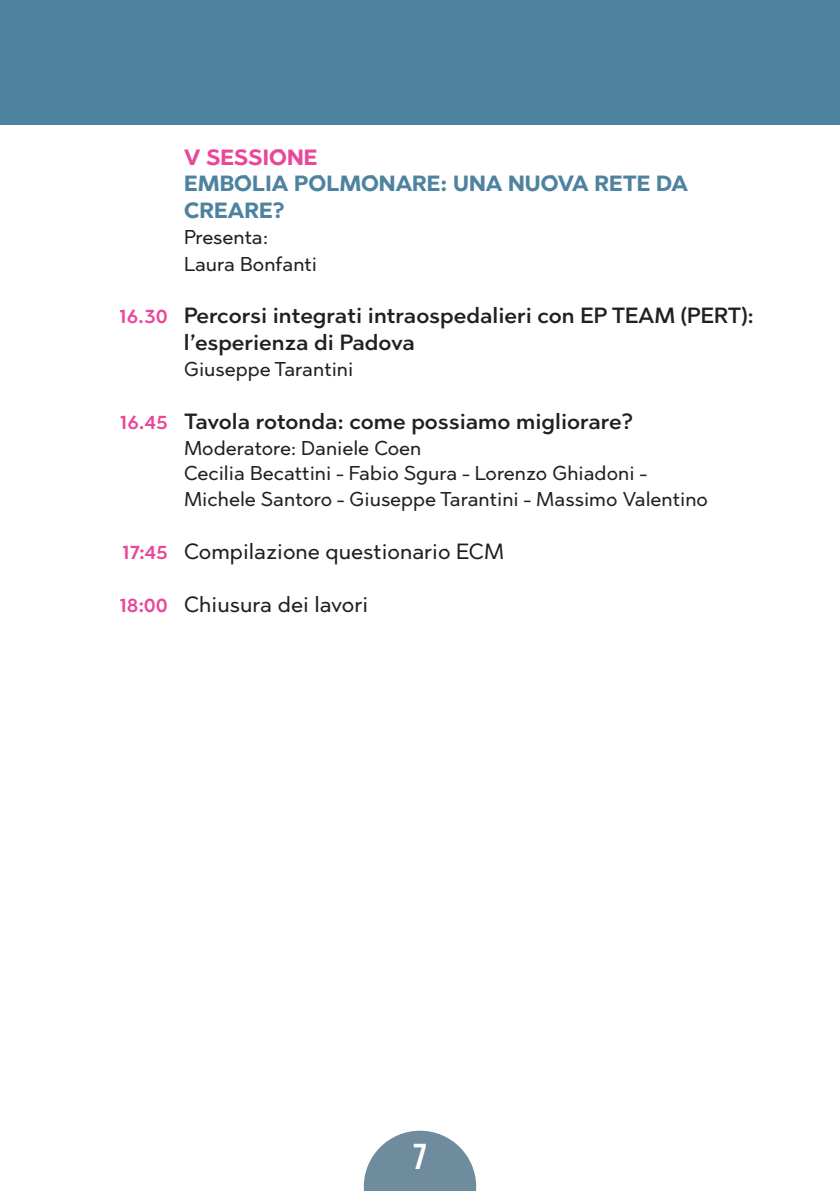
<style>
.page{position:relative;width:840px;height:1191px;background:#fff}
.page>*{position:absolute;margin:0;border:0;box-sizing:border-box;transform-origin:0 0}
.t1{font:700 36px "Bebas Neue Pro";color:#fff}
.t2{font:600 22px/26.4px "Abrade";color:#231f20}
.t3{font:500 22px "Abrade";color:#231f20}
.t4{font:700 22px/26.4px "Abrade";color:#4e839f}
.t5{font:700 22px "Abrade";color:#ea479a}
.t6{font:500 20px/25.2px "Abrade";color:#231f20}
.s1{color:#ea479a}
.s2{font-weight:600;color:#ea479a}
</style>
<div class="page">
<svg style="left:363px;top:1130px;width:113px;height:61px"></svg>
<div style="left:0;top:0;width:839px;height:125px;background:#4e839f"></div>
<p class="t5" style="left:184px;top:142px;width:135px">V SESSIONE</p>
<p class="t4" style="left:184px;top:170px;width:505px">EMBOLIA POLMONARE: UNA NUOVA RETE DA<br>CREARE?</p>
<p class="t6" style="left:184px;top:223px;width:134px;line-height:26.4px">Presenta:<br>Laura Bonfanti</p>
<p class="t2" style="left:184px;top:302px;width:571px;text-indent:-65px"><span class="s1">16.30</span> Percorsi integrati intraospedalieri con EP TEAM (PERT): l’esperienza di Padova</p>
<p class="t6" style="left:184px;top:356px;width:171px">Giuseppe Tarantini</p>
<p class="t2" style="left:120px;top:408px;width:514px"><span class="s1">16.45</span> Tavola rotonda: come possiamo migliorare?</p>
<p class="t6" style="left:184px;top:435px;width:525px">Moderatore: Daniele Coen<br>Cecilia Becattini - Fabio Sgura - Lorenzo Ghiadoni -<br>Michele Santoro - Giuseppe Tarantini - Massimo Valentino</p>
<p class="t3" style="left:122px;top:536px;width:383px"><span class="s2">17:45</span> Compilazione questionario ECM</p>
<p class="t3" style="left:119px;top:589px;width:250px"><span class="s2">18:00</span> Chiusura dei lavori</p>
<h1 class="t1" style="left:413px;top:1143px;width:14px">7</h1>
</div>
